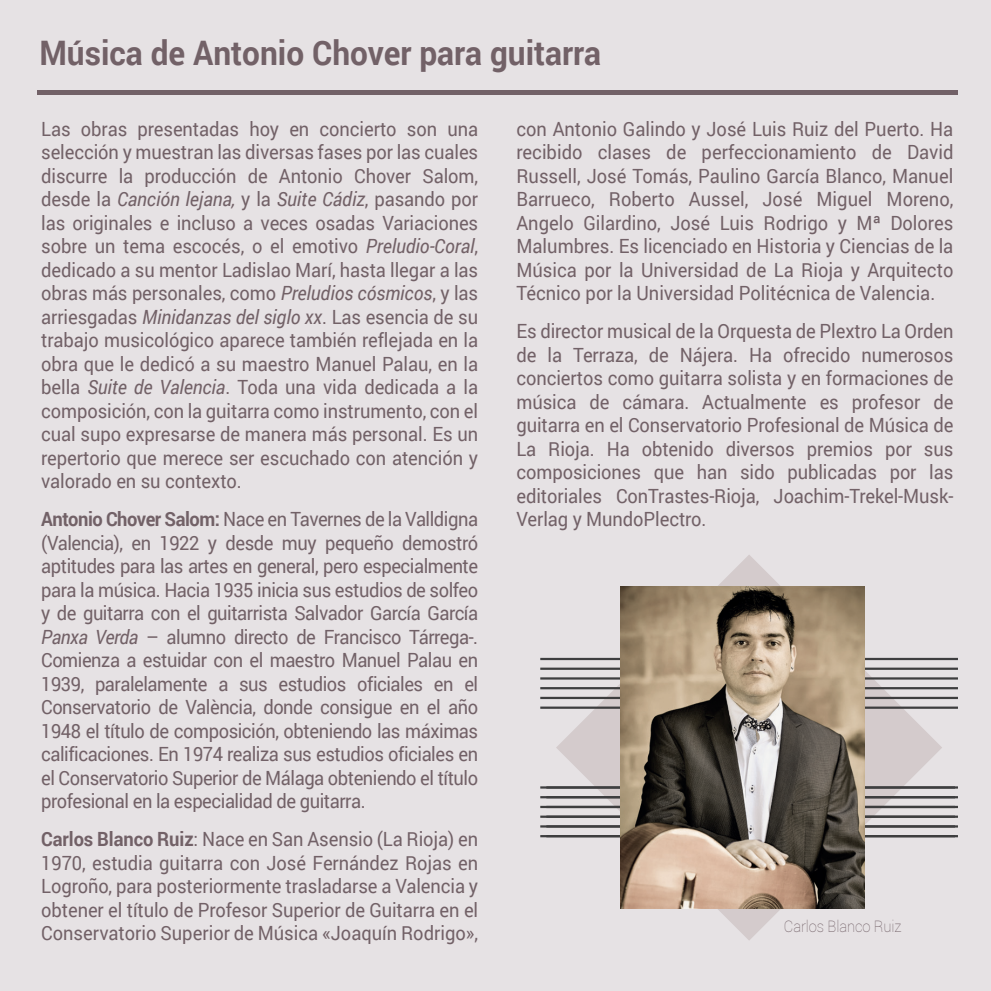
<style>
.page{position:relative;width:991px;height:991px;background:#e6e2e4}
.page>*{position:absolute;margin:0;border:0;box-sizing:border-box;transform-origin:0 0}
.t1{font:700 33.75px "Roboto";color:#726167;scale:.94 1}
.t2{font:19.57px/23.4px "Roboto";letter-spacing:-.005em;color:#726167;text-align:justify;scale:.94 1}
.t3{font:100 15.75px "Roboto";letter-spacing:-.005em;color:#726167;scale:.94 1}
.s1{font-style:italic}
.s2{font-weight:700}
</style>
<div class="page">
<div style="left:37px;top:90px;width:920px;height:5px;background:#726167"></div>
<svg style="left:556px;top:555px;width:386px;height:385px"></svg>
<hr style="left:540px;top:658px;width:418px;height:2px;background:#3e3e3f">
<hr style="left:540px;top:667px;width:418px;height:3px;background:#3e3e3f">
<hr style="left:540px;top:677px;width:418px;height:2px;background:#3e3e3f">
<hr style="left:540px;top:687px;width:418px;height:2px;background:#3e3e3f">
<hr style="left:540px;top:697px;width:418px;height:2px;background:#3e3e3f">
<hr style="left:540px;top:706px;width:418px;height:3px;background:#3e3e3f">
<hr style="left:540px;top:786px;width:418px;height:2px;background:#3e3e3f">
<hr style="left:540px;top:796px;width:418px;height:2px;background:#3e3e3f">
<hr style="left:540px;top:806px;width:418px;height:2px;background:#3e3e3f">
<hr style="left:540px;top:815px;width:418px;height:3px;background:#3e3e3f">
<hr style="left:540px;top:825px;width:418px;height:2px;background:#3e3e3f">
<hr style="left:540px;top:835px;width:418px;height:2px;background:#3e3e3f">
<img style="left:620px;top:586px;width:245px;height:323px">
<h1 class="t1" style="left:39px;top:29px;width:599px">Música de Antonio Chover para guitarra</h1>
<p class="t2" style="left:41px;top:116px;width:466px">Las obras presentadas hoy en concierto son una selección y muestran las diversas fases por las cuales discurre la producción de Antonio Chover Salom, desde la <span class="s1">Canción lejana,</span> y la <span class="s1">Suite Cádiz</span>, pasando por las originales e incluso a veces osadas Variaciones sobre un tema escocés, o el emotivo <span class="s1">Preludio-Coral</span>, dedicado a su mentor Ladislao Marí, hasta llegar a las obras más personales, como <span class="s1">Preludios cósmicos</span>, y las arriesgadas <span class="s1">Minidanzas del siglo xx</span>. Las esencia de su trabajo musicológico aparece también reflejada en la obra que le dedicó a su maestro Manuel Palau, en la bella <span class="s1">Suite de Valencia</span>. Toda una vida dedicada a la composición, con la guitarra como instrumento, con el cual supo expresarse de manera más personal. Es un repertorio que merece ser escuchado con atención y valorado en su contexto.</p>
<p class="t2" style="left:41px;top:507px;width:466px"><span class="s2">Antonio Chover Salom:</span> Nace en Tavernes de la Valldigna (Valencia), en 1922 y desde muy pequeño demostró aptitudes para las artes en general, pero especialmente para la música. Hacia 1935 inicia sus estudios de solfeo y de guitarra con el guitarrista Salvador García García <span class="s1">Panxa Verda</span> – alumno directo de Francisco Tárrega-.<br>Comienza a estuidar con el maestro Manuel Palau en 1939, paralelamente a sus estudios oficiales en el Conservatorio de València, donde consigue en el año 1948 el título de composición, obteniendo las máximas calificaciones. En 1974 realiza sus estudios oficiales en el Conservatorio Superior de Málaga obteniendo el título profesional en la especialidad de guitarra.</p>
<p class="t2" style="left:41px;top:827px;width:466px"><span class="s2">Carlos Blanco Ruiz</span>: Nace en San Asensio (La Rioja) en 1970, estudia guitarra con José Fernández Rojas en Logroño, para posteriormente trasladarse a Valencia y obtener el título de Profesor Superior de Guitarra en el Conservatorio Superior de Música «Joaquín Rodrigo»,</p>
<p class="t2" style="left:516px;top:116px;width:466px">con Antonio Galindo y José Luis Ruiz del Puerto. Ha recibido clases de perfeccionamiento de David Russell, José Tomás, Paulino García Blanco, Manuel Barrueco, Roberto Aussel, José Miguel Moreno, Angelo Gilardino, José Luis Rodrigo y Mª Dolores Malumbres. Es licenciado en Historia y Ciencias de la Música por la Universidad de La Rioja y Arquitecto Técnico por la Universidad Politécnica de Valencia.</p>
<p class="t2" style="left:516px;top:319px;width:466px">Es director musical de la Orquesta de Plextro La Orden de la Terraza, de Nájera. Ha ofrecido numerosos conciertos como guitarra solista y en formaciones de música de cámara. Actualmente es profesor de guitarra en el Conservatorio Profesional de Música de La Rioja. Ha obtenido diversos premios por sus composiciones que han sido publicadas por las editoriales ConTrastes-Rioja, Joachim-Trekel-Musk-Verlag y MundoPlectro.</p>
<p class="t3" style="left:784px;top:916px;width:127px">Carlos Blanco Ruiz</p>
</div>
